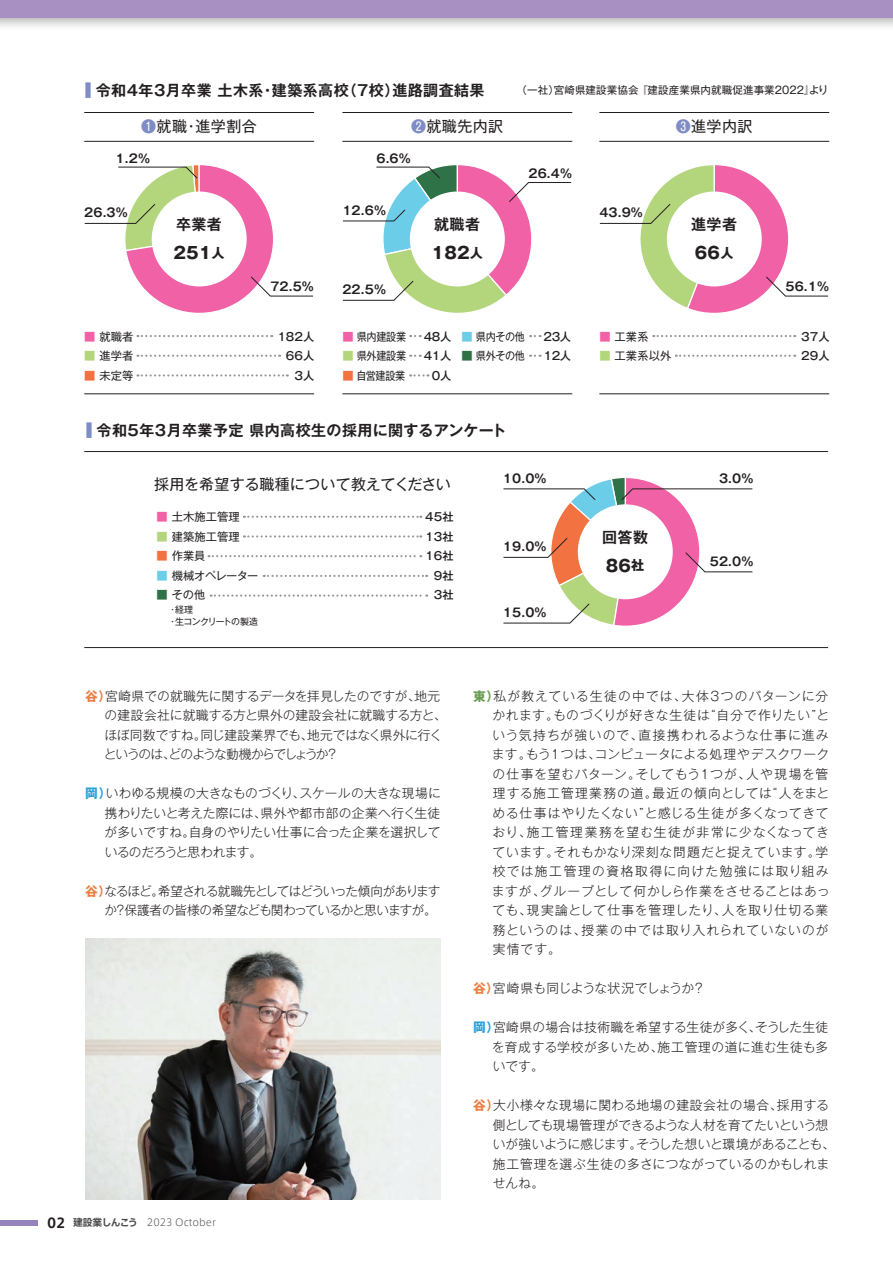
<style>
.page{position:relative;width:893px;height:1263px;background:#fff}
.page>*{position:absolute;margin:0;border:0;box-sizing:border-box;transform-origin:0 0}
.t1{font:700 16.5px "Gothic MB101 Pr 6 N";letter-spacing:.01em;color:#231f20}
.t2{font:700 15px "Gothic MB101 Pr 6 N De";letter-spacing:.03em;color:#231f20}
.t3{font:15px "Gothic MB101 Pr 6 N";letter-spacing:-.005em;color:#231f20}
.t4{font:15px "Gothic MB101 Pr 6 N";letter-spacing:.03em;color:#231f20}
.t5{font:300 12.75px/19.5px "Gothic MB101 Pr 6 N";color:#231f20;text-align:justify}
.t6{font:300 12.75px/19.5px "Gothic MB101 Pr 6 N";letter-spacing:-.07em;color:#231f20}
.t7{font:300 12.75px "Gothic MB101 Pr 6 N";letter-spacing:-.05em;color:#231f20}
.t8{font:700 12px "Gothic MB101 Pr 6 N De";letter-spacing:.01em;color:#231f20}
.t9{font:11.25px "Gothic MB101 Pr 6 N";letter-spacing:-.015em;color:#231f20}
.t10{font:500 11.25px/19.5px "Gothic MB101 Pr 6 N";letter-spacing:.01em;color:#231f20;text-align:right}
.t11{font:11.25px "Gothic MB101 Pr 6 N";letter-spacing:-.015em;color:#231f20;scale:.9 1}
.t12{font:11.25px "Gothic MB101 Pr 6 N";letter-spacing:-.035em;color:#231f20}
.t13{font:10.5px "Gothic MB101 Pr 6 N";letter-spacing:.01em;color:#231f20}
.t14{font:300 9.75px "Axis Std";color:#4b4c4d}
.t15{font:9px/12px "Gothic MB101 Pr 6 N";letter-spacing:-.08em;color:#231f20}
.s1{font-size:18px;color:#7f8dc6}
.s2{color:#7f8dc6}
.s3{font-size:13.2px}
.s4{color:#f061a5}
.s5{color:#b3d67d}
.s6{color:#f37241}
.s7{color:#6ccde9}
.s8{color:#2f7247}
.s9{font-weight:700;color:#ea8146}
.s10{font-weight:700;color:#2aa2db}
.s11{font-weight:700;font-size:13.5px;color:#231f20}
.s12{font-weight:700}
.s13{font-weight:700;color:#699b50}
</style>
<div class="page">
<div style="left:0;top:0;width:893px;height:17px;background:#a990c3"></div>
<img style="left:85px;top:938px;width:356px;height:261px">
<hr style="left:84px;top:451px;width:744px;height:1px;background:#231f20">
<hr style="left:84px;top:647px;width:744px;height:1px;background:#231f20">
<svg style="left:84px;top:165px;width:229px;height:148px"></svg>
<hr style="left:84px;top:394px;width:230px;height:1px;background:#231f20">
<hr style="left:84px;top:112px;width:230px;height:1px;background:#231f20">
<hr style="left:84px;top:141px;width:230px;height:1px;background:#231f20">
<svg style="left:137px;top:335px;width:135px;height:2px"></svg>
<svg style="left:137px;top:355px;width:143px;height:2px"></svg>
<svg style="left:137px;top:374px;width:151px;height:2px"></svg>
<svg style="left:599px;top:165px;width:230px;height:148px"></svg>
<hr style="left:599px;top:394px;width:230px;height:1px;background:#231f20">
<hr style="left:599px;top:112px;width:230px;height:1px;background:#231f20">
<hr style="left:599px;top:141px;width:230px;height:1px;background:#231f20">
<svg style="left:653px;top:335px;width:142px;height:2px"></svg>
<svg style="left:676px;top:355px;width:119px;height:2px"></svg>
<svg style="left:342px;top:165px;width:230px;height:148px"></svg>
<hr style="left:342px;top:394px;width:230px;height:1px;background:#231f20">
<hr style="left:342px;top:112px;width:230px;height:1px;background:#231f20">
<hr style="left:342px;top:141px;width:230px;height:1px;background:#231f20">
<svg style="left:410px;top:335px;width:11px;height:2px"></svg>
<svg style="left:410px;top:355px;width:11px;height:2px"></svg>
<svg style="left:410px;top:374px;width:18px;height:2px"></svg>
<svg style="left:530px;top:335px;width:11px;height:2px"></svg>
<svg style="left:530px;top:355px;width:11px;height:2px"></svg>
<svg style="left:503px;top:478px;width:250px;height:148px"></svg>
<svg style="left:244px;top:516px;width:177px;height:2px"></svg>
<svg style="left:244px;top:535px;width:177px;height:2px"></svg>
<svg style="left:209px;top:555px;width:212px;height:2px"></svg>
<svg style="left:264px;top:575px;width:163px;height:2px"></svg>
<svg style="left:211px;top:594px;width:216px;height:3px"></svg>
<div style="left:0;top:1219px;width:38px;height:6px;background:#9483bd"></div>
<p class="t2" style="left:85px;top:78px;width:401px"><span class="s1">■</span> 令和4年3月卒業 土木系・建築系高校（7校）進路調査結果</p>
<p class="t13" style="left:517px;top:82px;width:313px">（一社）宮崎県建設業協会 『建設産業県内就職促進事業2022』より</p>
<p class="t4" style="left:141px;top:114px;width:117px"><span class="s2">❶</span>就職・進学割合</p>
<p class="t4" style="left:411px;top:114px;width:94px"><span class="s2">❷</span>就職先内訳</p>
<p class="t8" style="left:116px;top:149px;width:36px">1.2%</p>
<p class="t8" style="left:376px;top:149px;width:36px">6.6%</p>
<p class="t8" style="left:528px;top:164px;width:45px">26.4%</p>
<p class="t8" style="left:84px;top:203px;width:45px">26.3%</p>
<p class="t2" style="left:176px;top:212px;width:47px">卒業者</p>
<p class="t1" style="left:173px;top:239px;width:53px">251<span class="s3">人</span></p>
<p class="t8" style="left:342px;top:200px;width:45px">12.6%</p>
<p class="t2" style="left:434px;top:212px;width:47px">就職者</p>
<p class="t1" style="left:432px;top:239px;width:53px">182<span class="s3">人</span></p>
<p class="t8" style="left:270px;top:276px;width:45px">72.5%</p>
<p class="t8" style="left:342px;top:280px;width:45px">22.5%</p>
<p class="t9" style="left:84px;top:327px;width:51px"><span class="s4">■</span> 就職者</p>
<p class="t9" style="left:84px;top:346px;width:51px"><span class="s5">■</span> 進学者</p>
<p class="t9" style="left:84px;top:366px;width:51px"><span class="s6">■</span> 未定等</p>
<p class="t10" style="left:277px;top:326px;width:39px">182人<br>66人<br>3人</p>
<p class="t11" style="left:342px;top:327px;width:72px"><span class="s4">■</span> 県内建設業</p>
<p class="t11" style="left:342px;top:346px;width:72px"><span class="s5">■</span> 県外建設業</p>
<p class="t11" style="left:342px;top:366px;width:71px"><span class="s6">■</span> 自営建設業</p>
<p class="t11" style="left:462px;top:327px;width:72px"><span class="s7">■</span> 県内その他</p>
<p class="t11" style="left:462px;top:346px;width:72px"><span class="s8">■</span> 県外その他</p>
<p class="t10" style="left:424px;top:326px;width:29px">48人<br>41人<br>0人</p>
<p class="t10" style="left:543px;top:326px;width:29px;text-align:left">23人<br>12人</p>
<p class="t2" style="left:86px;top:418px;width:422px"><span class="s1">■</span> 令和5年3月卒業予定 県内高校生の採用に関するアンケート</p>
<p class="t8" style="left:599px;top:203px;width:45px">43.9%</p>
<p class="t4" style="left:676px;top:114px;width:78px"><span class="s2">❸</span>進学内訳</p>
<p class="t2" style="left:691px;top:212px;width:47px">進学者</p>
<p class="t1" style="left:695px;top:239px;width:40px">66<span class="s3">人</span></p>
<p class="t9" style="left:599px;top:327px;width:51px"><span class="s4">■</span> 工業系</p>
<p class="t9" style="left:599px;top:346px;width:73px"><span class="s5">■</span> 工業系以外</p>
<p class="t3" style="left:154px;top:472px;width:298px">採用を希望する職種について教えてください</p>
<p class="t9" style="left:156px;top:508px;width:85px"><span class="s4">■</span> 土木施工管理</p>
<p class="t9" style="left:156px;top:527px;width:85px"><span class="s5">■</span> 建築施工管理</p>
<p class="t9" style="left:156px;top:547px;width:51px"><span class="s6">■</span> 作業員</p>
<p class="t12" style="left:156px;top:566px;width:103px"><span class="s7">■</span> 機械オペレーター</p>
<p class="t9" style="left:156px;top:586px;width:50px"><span class="s8">■</span> その他</p>
<p class="t15" style="left:168px;top:603px;width:91px">・経理<br>・生コンクリートの製造</p>
<p class="t10" style="left:425px;top:507px;width:30px">45社<br>13社<br>16社<br>9社<br>3社</p>
<p class="t8" style="left:503px;top:469px;width:45px">10.0%</p>
<p class="t8" style="left:719px;top:469px;width:36px">3.0%</p>
<p class="t8" style="left:503px;top:537px;width:45px">19.0%</p>
<p class="t8" style="left:503px;top:603px;width:45px">15.0%</p>
<p class="t2" style="left:602px;top:524px;width:47px">回答数</p>
<p class="t1" style="left:606px;top:552px;width:40px">86<span class="s3">社</span></p>
<p class="t8" style="left:710px;top:552px;width:45px">52.0%</p>
<p class="t8" style="left:785px;top:276px;width:45px">56.1%</p>
<p class="t10" style="left:801px;top:326px;width:30px;text-align:left">37人<br>29人</p>
<p class="t5" style="left:104px;top:685px;width:344px;text-align:left;text-indent:-19px"><span class="s9">谷）</span>宮崎県での就職先に関するデータを拝見したのですが、地元の建設会社に就職する方と県外の建設会社に就職する方と、ほぼ同数ですね。同じ建設業界でも、地元ではなく県外に行くというのは、どのような動機からでしょうか？</p>
<p class="t5" style="left:104px;top:783px;width:338px;text-indent:-19px"><span class="s10">岡）</span>いわゆる規模の大きなものづくり、スケールの大きな現場に携わりたいと考えた際には、県外や都市部の企業へ行く生徒が多いですね。自身のやりたい仕事に合った企業を選択しているのだろうと思われます。</p>
<p class="t6" style="left:104px;top:880px;width:338px;text-indent:-19px"><span class="s9">谷）</span>なるほど。希望される就職先としてはどういった傾向がありますか？保護者の皆様の希望なども関わっているかと思いますが。</p>
<p class="t14" style="left:47px;top:1215px;width:170px"><span class="s11">02</span> <span class="s12">建設業しんこう</span> 2023 October</p>
<p class="t5" style="left:492px;top:685px;width:339px;text-indent:-19px"><span class="s13">東）</span>私が教えている生徒の中では、大体3つのパターンに分かれます。ものづくりが好きな生徒は“自分で作りたい”という気持ちが強いので、直接携われるような仕事に進みます。もう1つは、コンピュータによる処理やデスクワークの仕事を望むパターン。そしてもう1つが、人や現場を管理する施工管理業務の道。最近の傾向としては“人をまとめる仕事はやりたくない”と感じる生徒が多くなってきており、施工管理業務を望む生徒が非常に少なくなってきています。それもかなり深刻な問題だと捉えています。学校では施工管理の資格取得に向けた勉強には取り組みますが、グループとして何かしら作業をさせることはあっても、現実論として仕事を管理したり、人を取り仕切る業務というのは、授業の中では取り入れられていないのが実情です。</p>
<p class="t7" style="left:473px;top:978px;width:233px"><span class="s9">谷）</span>宮崎県も同じような状況でしょうか？</p>
<p class="t5" style="left:492px;top:1017px;width:338px;text-indent:-19px"><span class="s10">岡）</span>宮崎県の場合は技術職を希望する生徒が多く、そうした生徒を育成する学校が多いため、施工管理の道に進む生徒も多いです。</p>
<p class="t5" style="left:493px;top:1095px;width:344px;text-align:left;text-indent:-19px"><span class="s9">谷）</span>大小様々な現場に関わる地場の建設会社の場合、採用する側としても現場管理ができるような人材を育てたいという想いが強いように感じます。そうした想いと環境があることも、施工管理を選ぶ生徒の多さにつながっているのかもしれませんね。</p>
</div>
